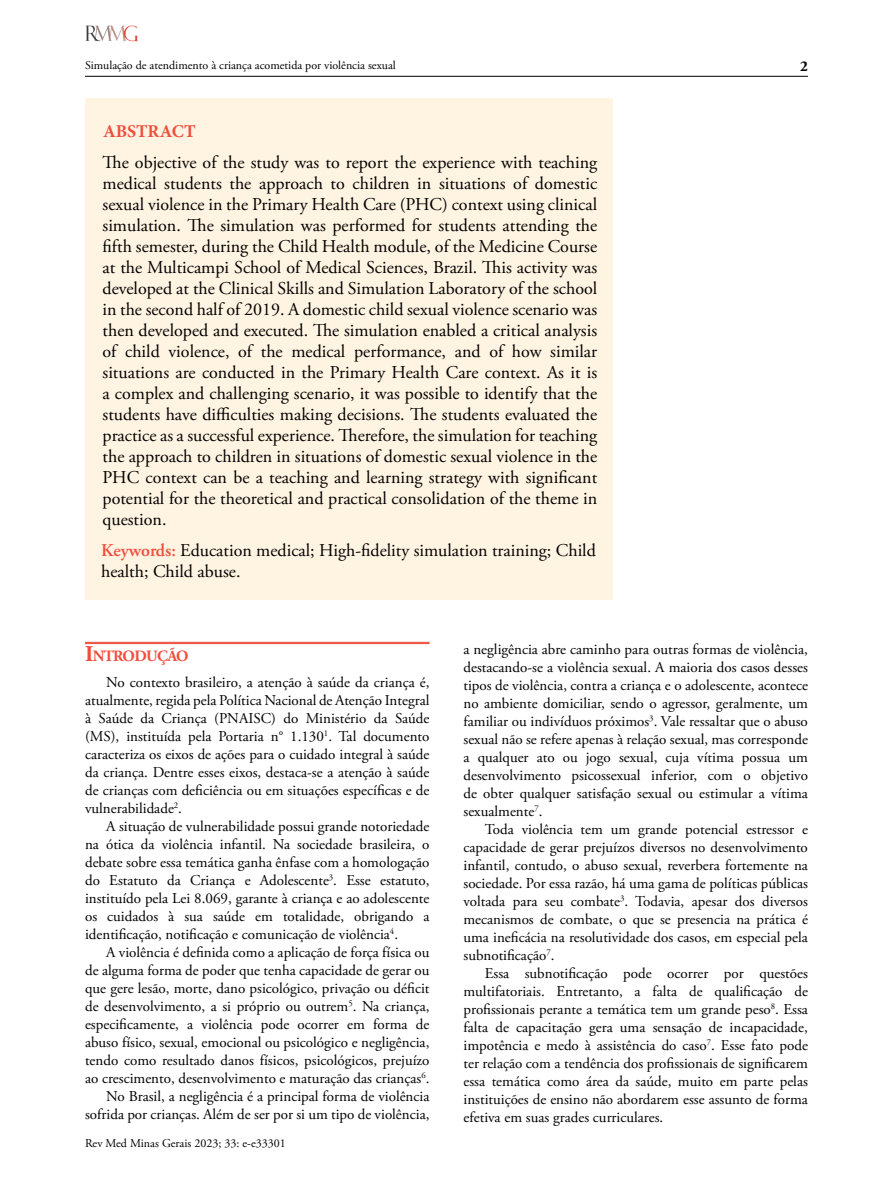
<style>
.page{position:relative;width:893px;height:1191px;background:#fff}
.page>*{position:absolute;margin:0;border:0;box-sizing:border-box;transform-origin:0 0}
.Resumo_Abstract{font:18px/21px "Adobe Garamond Pro";color:#000;text-align:justify}
.Palavras-chave_Keywo{font:18px/21px "Adobe Garamond Pro";color:#000}
.Tópico_Resumo{font:700 18px "Minion Pro";color:#f04e3d}
.Tópico{font:700 15.75px "Adobe Garamond Pro";letter-spacing:-.045em;color:#f04e3d}
.Texto{font:15px/18px "Adobe Garamond Pro";color:#000;text-align:justify}
.t1{font:700 15px "Adobe Garamond Pro";color:#000}
.t2{font:12px "Adobe Garamond Pro";color:#000}
.t3{font:12px "Adobe Garamond Pro";color:#000101}
.s1{font-weight:600;color:#f04e3d}
.s2{font-size:22.5px}
</style>
<div class="page">
<hr style="left:85px;top:76px;width:723px;height:1px;background:#000">
<img style="left:85px;top:26px;width:53px;height:16px">
<hr style="left:85px;top:642px;width:344px;height:1px;background:#f04e3d">
<hr style="left:85px;top:643px;width:344px;height:1px;background:#f04e3d">
<div style="left:85px;top:98px;width:527px;height:502px;background:#fff3e1"></div>
<p class="t2" style="left:85px;top:58px;width:312px">Simulação de atendimento à criança acometida por violência sexual</p>
<p class="Tópico_Resumo" style="left:103px;top:118px;width:94px">ABSTRACT</p>
<p class="Resumo_Abstract" style="left:103px;top:152px;width:496px">The objective of the study was to report the experience with teaching medical students the approach to children in situations of domestic sexual violence in the Primary Health Care (PHC) context using clinical simulation. The simulation was performed for students attending the fifth semester, during the Child Health module, of the Medicine Course at the Multicampi School of Medical Sciences, Brazil. This activity was developed at the Clinical Skills and Simulation Laboratory of the school in the second half of 2019. A domestic child sexual violence scenario was then developed and executed. The simulation enabled a critical analysis of child violence, of the medical performance, and of how similar situations are conducted in the Primary Health Care context. As it is a complex and challenging scenario, it was possible to identify that the students have difficulties making decisions. The students evaluated the practice as a successful experience. Therefore, the simulation for teaching the approach to children in situations of domestic sexual violence in the PHC context can be a teaching and learning strategy with significant potential for the theoretical and practical consolidation of the theme in question.</p>
<p class="Palavras-chave_Keywo" style="left:101px;top:541px;width:496px"><span class="s1">Keywords:</span> Education medical; High-fidelity simulation training; Child health; Child abuse.</p>
<p class="t1" style="left:800px;top:58px;width:9px">2</p>
<p class="Tópico" style="left:85px;top:646px;width:105px"><span class="s2">I</span>NTRODUÇÃO</p>
<p class="Texto" style="left:85px;top:674px;width:346px;text-indent:21px">No contexto brasileiro, a atenção à saúde da criança é, atualmente, regida pela Política Nacional de Atenção Integral à Saúde da Criança (PNAISC) do Ministério da Saúde (MS), instituída pela Portaria n° 1.130<sup>1</sup>. Tal documento caracteriza os eixos de ações para o cuidado integral à saúde da criança. Dentre esses eixos, destaca-se a atenção à saúde de crianças com deficiência ou em situações específicas e de vulnerabilidade<sup>2</sup>.</p>
<p class="Texto" style="left:85px;top:818px;width:346px;text-indent:21px">A situação de vulnerabilidade possui grande notoriedade na ótica da violência infantil. Na sociedade brasileira, o debate sobre essa temática ganha ênfase com a homologação do Estatuto da Criança e Adolescente<sup>3</sup>. Esse estatuto, instituído pela Lei 8.069, garante à criança e ao adolescente os cuidados à sua saúde em totalidade, obrigando a identificação, notificação e comunicação de violência<sup>4</sup>.</p>
<p class="Texto" style="left:85px;top:944px;width:346px;text-indent:21px">A violência é definida como a aplicação de força física ou de alguma forma de poder que tenha capacidade de gerar ou que gere lesão, morte, dano psicológico, privação ou déficit de desenvolvimento, a si próprio ou outrem<sup>5</sup>. Na criança, especificamente, a violência pode ocorrer em forma de abuso físico, sexual, emocional ou psicológico e negligência, tendo como resultado danos físicos, psicológicos, prejuízo ao crescimento, desenvolvimento e maturação das crianças<sup>6</sup>.</p>
<p class="Texto" style="left:85px;top:1088px;width:346px;text-align:right">No Brasil, a negligência é a principal forma de violência sofrida por crianças. Além de ser por si um tipo de violência,</p>
<p class="t3" style="left:85px;top:1135px;width:202px">Rev Med Minas Gerais 2023; 33: e-e33301</p>
<p class="Texto" style="left:463px;top:640px;width:346px">a negligência abre caminho para outras formas de violência, destacando-se a violência sexual. A maioria dos casos desses tipos de violência, contra a criança e o adolescente, acontece no ambiente domiciliar, sendo o agressor, geralmente, um familiar ou indivíduos próximos<sup>3</sup>. Vale ressaltar que o abuso sexual não se refere apenas à relação sexual, mas corresponde a qualquer ato ou jogo sexual, cuja vítima possua um desenvolvimento psicossexual inferior, com o objetivo de obter qualquer satisfação sexual ou estimular a vítima sexualmente<sup>7</sup>.</p>
<p class="Texto" style="left:463px;top:820px;width:346px;text-indent:21px">Toda violência tem um grande potencial estressor e capacidade de gerar prejuízos diversos no desenvolvimento infantil, contudo, o abuso sexual, reverbera fortemente na sociedade. Por essa razão, há uma gama de políticas públicas voltada para seu combate<sup>3</sup>. Todavia, apesar dos diversos mecanismos de combate, o que se presencia na prática é uma ineficácia na resolutividade dos casos, em especial pela subnotificação<sup>7</sup>.</p>
<p class="Texto" style="left:463px;top:964px;width:346px;text-indent:21px">Essa subnotificação pode ocorrer por questões multifatoriais. Entretanto, a falta de qualificação de profissionais perante a temática tem um grande peso<sup>8</sup>. Essa falta de capacitação gera uma sensação de incapacidade, impotência e medo à assistência do caso<sup>7</sup>. Esse fato pode ter relação com a tendência dos profissionais de significarem essa temática como área da saúde, muito em parte pelas instituições de ensino não abordarem esse assunto de forma efetiva em suas grades curriculares.</p>
</div>
